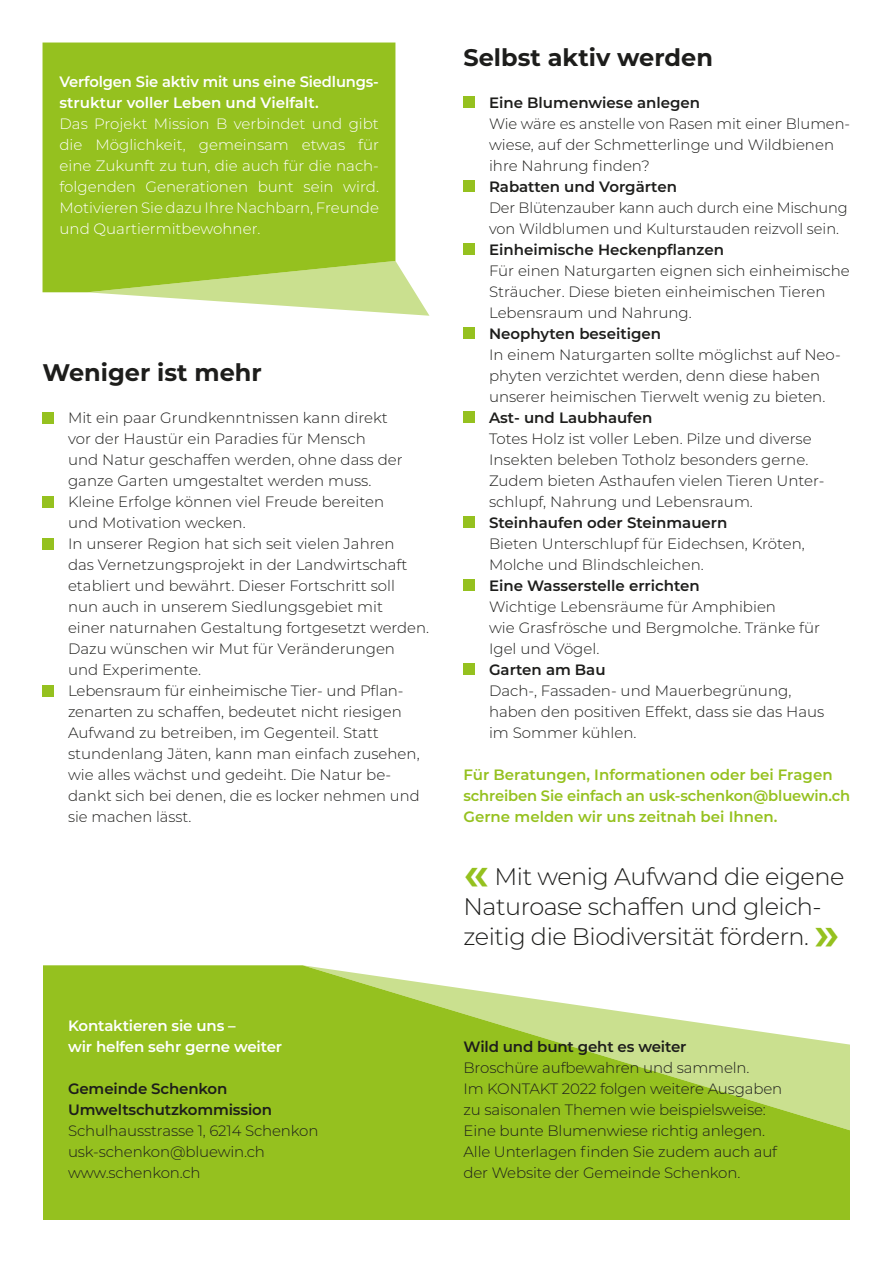
<style>
.page{position:relative;width:893px;height:1263px;background:#fff}
.page>*{position:absolute;margin:0;border:0;box-sizing:border-box;transform-origin:0 0}
.t1{font:300 24px/30px "Montserrat";letter-spacing:-.02em;color:#1d1d1b}
.t2{font:700 24px "Montserrat";color:#1d1d1b}
.t3{font:300 15px/21px "Montserrat";color:#1d1d1b}
.t4{font:600 15px/21px "Montserrat";color:#1d1d1b}
.t5{font:300 15px/21px "Montserrat";color:#fff}
.t6{font:600 15px/21px "Montserrat";color:#95c11f}
.t7{font:600 15px/21px "Montserrat";letter-spacing:-.01em;color:#fff}
.s1{font-weight:600;font-size:48px;color:#95c11f}
</style>
<div class="page">
<div style="left:43px;top:965px;width:807px;height:255px;background:#95c11f"></div>
<svg style="left:303px;top:965px;width:547px;height:191px;fill:#95c11f"></svg>
<div style="left:43px;top:412px;width:11px;height:11px;background:#95c11f"></div>
<div style="left:43px;top:496px;width:11px;height:11px;background:#95c11f"></div>
<div style="left:43px;top:538px;width:11px;height:11px;background:#95c11f"></div>
<div style="left:43px;top:685px;width:11px;height:11px;background:#95c11f"></div>
<div style="left:463px;top:97px;width:12px;height:11px;background:#95c11f"></div>
<div style="left:463px;top:181px;width:12px;height:11px;background:#95c11f"></div>
<div style="left:463px;top:244px;width:12px;height:11px;background:#95c11f"></div>
<div style="left:463px;top:328px;width:12px;height:11px;background:#95c11f"></div>
<div style="left:463px;top:412px;width:12px;height:11px;background:#95c11f"></div>
<div style="left:463px;top:517px;width:12px;height:11px;background:#95c11f"></div>
<div style="left:463px;top:580px;width:12px;height:11px;background:#95c11f"></div>
<div style="left:463px;top:664px;width:12px;height:11px;background:#95c11f"></div>
<div style="left:43px;top:43px;width:352px;height:249px;background:#95c11f"></div>
<svg style="left:87px;top:261px;width:342px;height:55px"></svg>
<p class="t7" style="left:60px;top:70px;width:321px">Verfolgen Sie aktiv mit uns eine Siedlungs&shy;struktur voller Leben und Vielfalt.</p>
<p class="t5" style="left:60px;top:112px;width:321px">Das Projekt Mission B verbindet und gibt die Möglichkeit, gemeinsam etwas für eine Zukunft zu tun, die auch für die nach&shy;folgenden Generationen bunt sein wird.<br>Motivieren Sie dazu Ihre Nachbarn, Freunde und Quartiermitbewohner.</p>
<h1 class="t2" style="left:43px;top:355px;width:221px">Weniger ist mehr</h1>
<p class="t3" style="left:68px;top:407px;width:363px">Mit ein paar Grundkenntnissen kann direkt<br>vor der Haustür ein Paradies für Mensch<br>und Natur geschaffen werden, ohne dass der ganze Garten umgestaltet werden muss.<br>Kleine Erfolge können viel Freude bereiten<br>und Motivation wecken.<br>In unserer Region hat sich seit vielen Jahren<br>das Vernetzungsprojekt in der Landwirtschaft etabliert und bewährt. Dieser Fortschritt soll<br>nun auch in unserem Siedlungsgebiet mit<br>einer naturnahen Gestaltung fortgesetzt werden.<br>Dazu wünschen wir Mut für Veränderungen<br>und Experimente.<br>Lebensraum für einheimische Tier- und Pflan&shy;zenarten zu schaffen, bedeutet nicht riesigen Aufwand zu betreiben, im Gegenteil. Statt stundenlang Jäten, kann man einfach zusehen, wie alles wächst und gedeiht. Die Natur be&shy;dankt sich bei denen, die es locker nehmen und sie machen lässt.</p>
<p class="t7" style="left:68px;top:1014px;width:216px">Kontaktieren sie uns –<br>wir helfen sehr gerne weiter</p>
<p class="t4" style="left:68px;top:1077px;width:206px">Gemeinde Schenkon<br>Umweltschutzkommission</p>
<p class="t3" style="left:68px;top:1119px;width:252px">Schulhausstrasse 1, 6214 Schenkon usk-schenkon@bluewin.ch www.schenkon.ch</p>
<h1 class="t2" style="left:463px;top:40px;width:251px">Selbst aktiv werden</h1>
<p class="t4" style="left:489px;top:91px;width:213px">Eine Blumenwiese anlegen</p>
<p class="t3" style="left:489px;top:112px;width:363px">Wie wäre es anstelle von Rasen mit einer Blumen&shy;wiese, auf der Schmetterlinge und Wildbienen ihre Nahrung finden?</p>
<p class="t4" style="left:489px;top:175px;width:189px">Rabatten und Vorgärten</p>
<p class="t3" style="left:489px;top:196px;width:360px">Der Blütenzauber kann auch durch eine Mischung von Wildblumen und Kulturstauden reizvoll sein.</p>
<p class="t4" style="left:489px;top:238px;width:236px">Einheimische Heckenpflanzen</p>
<p class="t3" style="left:489px;top:259px;width:362px">Für einen Naturgarten eignen sich einheimische<br>Sträucher. Diese bieten einheimischen Tieren<br>Lebensraum und Nahrung.</p>
<p class="t4" style="left:489px;top:322px;width:174px">Neophyten beseitigen</p>
<p class="t3" style="left:489px;top:343px;width:353px">In einem Naturgarten sollte möglichst auf Neo&shy;phyten verzichtet werden, denn diese haben unserer heimischen Tierwelt wenig zu bieten.</p>
<p class="t4" style="left:489px;top:406px;width:165px">Ast- und Laubhaufen</p>
<p class="t3" style="left:489px;top:427px;width:337px">Totes Holz ist voller Leben. Pilze und diverse Insekten beleben Totholz besonders gerne.<br>Zudem bieten Asthaufen vielen Tieren Unter&shy;schlupf, Nahrung und Lebensraum.</p>
<p class="t4" style="left:489px;top:511px;width:240px">Steinhaufen oder Steinmauern</p>
<p class="t3" style="left:489px;top:532px;width:317px">Bieten Unterschlupf für Eidechsen, Kröten,<br>Molche und Blindschleichen.</p>
<p class="t4" style="left:489px;top:574px;width:212px">Eine Wasserstelle errichten</p>
<p class="t3" style="left:489px;top:595px;width:332px">Wichtige Lebensräume für Amphibien<br>wie Grasfrösche und Bergmolche. Tränke für<br>Igel und Vögel.</p>
<p class="t4" style="left:489px;top:658px;width:118px">Garten am Bau</p>
<p class="t3" style="left:489px;top:679px;width:337px">Dach-, Fassaden- und Mauerbegrünung, haben den positiven Effekt, dass sie das Haus im Sommer kühlen.</p>
<p class="t6" style="left:463px;top:763px;width:388px">Für Beratungen, Informationen oder bei Fragen schreiben Sie einfach an usk-schenkon@bluewin.ch<br>Gerne melden wir uns zeitnah bei Ihnen.</p>
<h1 class="t1" style="left:463px;top:861px;width:382px"><span class="s1">«</span> Mit wenig Aufwand die eigene<br>Naturoase schaffen und gleich&shy;zeitig die Biodiversität fördern. <span class="s1">»</span></h1>
<p class="t4" style="left:463px;top:1035px;width:225px">Wild und bunt geht es weiter</p>
<p class="t3" style="left:463px;top:1056px;width:320px">Broschüre aufbewahren und sammeln.<br>Im KONTAKT 2022 folgen weitere Ausgaben zu saisonalen Themen wie beispielsweise:<br>Eine bunte Blumenwiese richtig anlegen.<br>Alle Unterlagen finden Sie zudem auch auf der Website der Gemeinde Schenkon.</p>
</div>
